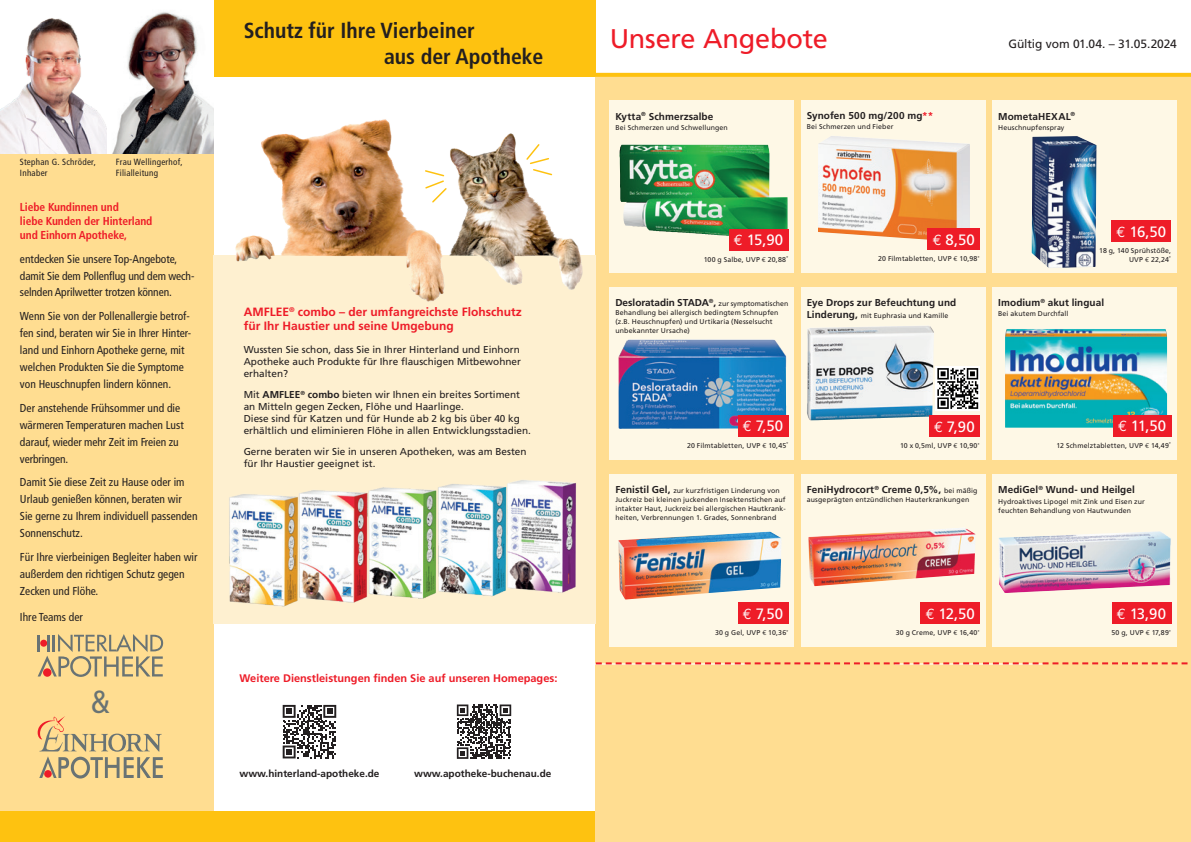
<style>
.page{position:relative;width:1191px;height:842px;background:#fff}
.page>*{position:absolute;margin:0;border:0;box-sizing:border-box;transform-origin:0 0}
.t1{font:condensed 32px "Frutiger LT Pro";color:#697374}
.t2{font:27px "Frutiger LT Pro";letter-spacing:-.005em;color:#ee1c28}
.t3{font:700 condensed 21.8px/26.1px "Frutiger LT Pro";color:#231f20}
.t4{font:15px "Frutiger LT Pro";color:#fff}
.t5{font:700 12px/14.4px "Frutiger LT Pro";color:#ee1c28}
.t6{font:12px "Frutiger LT Pro";letter-spacing:-.01em;color:#231f20}
.t7{font:condensed 11.5px/16.9px "Frutiger LT Pro";color:#231f20}
.t8{font:700 condensed 11.5px/13.8px "Frutiger LT Pro";letter-spacing:-.01em;color:#ee1c28}
.t9{font:700 11px "Frutiger LT Pro";color:#ee1c28}
.t10{font:10px/12px "Frutiger LT Pro";color:#231f20}
.t11{font:700 10px "Frutiger LT Pro";letter-spacing:.005em;color:#231f20}
.t12{font:condensed 9px/10.8px "Frutiger LT Pro";letter-spacing:.03em;color:#231f20}
.t13{font:7px/9px "Frutiger LT Pro";letter-spacing:.015em;color:#231f20}
.s1{font-weight:700}
.s2{color:#ee1c28}
.s3{font-family:"Euro Mono"}
.s4{font-weight:400;font-size:7px}
.s5{font-weight:700;font-size:10px}
</style>
<div class="page">
<div style="left:0;top:0;width:213px;height:821px;background:#ffdd91"></div>
<div style="left:0;top:812px;width:596px;height:30px;background:#fec210"></div>
<div style="left:213px;top:0;width:382px;height:77px;background:#fec210"></div>
<div style="left:595px;top:75px;width:596px;height:767px;background:#ffdd91"></div>
<svg style="left:595px;top:73px;width:596px;height:4px;background:#fec315"></svg>
<div style="left:610px;top:100px;width:184px;height:173px;background:#fef8e6"></div>
<img style="left:619px;top:144px;width:168px;height:92px">
<div style="left:729px;top:229px;width:59px;height:21px;background:#ee1c28"></div>
<svg style="left:801px;top:100px;width:184px;height:173px;background:#f4dfc6"></svg>
<svg style="left:818px;top:136px;width:13px;height:8px"></svg>
<div style="left:927px;top:228px;width:52px;height:22px;background:#ee1c28"></div>
<div style="left:992px;top:100px;width:184px;height:173px;background:#fef8e6"></div>
<div style="left:1111px;top:221px;width:60px;height:21px;background:#ee1c28"></div>
<img style="left:1031px;top:136px;width:65px;height:132px">
<div style="left:610px;top:287px;width:184px;height:172px;background:#fef8e6"></div>
<img style="left:618px;top:340px;width:168px;height:89px">
<div style="left:738px;top:415px;width:50px;height:22px;background:#ee1c28"></div>
<div style="left:801px;top:287px;width:184px;height:173px;background:#fef8e6"></div>
<img style="left:807px;top:326px;width:119px;height:94px">
<div style="left:929px;top:415px;width:50px;height:22px;background:#ee1c28"></div>
<div style="left:935px;top:366px;width:44px;height:44px;background:#fff"></div>
<svg style="left:937px;top:368px;width:41px;height:41px"></svg>
<div style="left:992px;top:287px;width:184px;height:172px;background:#fef8e6"></div>
<img style="left:1005px;top:329px;width:162px;height:99px">
<div style="left:1113px;top:415px;width:58px;height:22px;background:#ee1c28"></div>
<div style="left:610px;top:474px;width:184px;height:173px;background:#fef8e6"></div>
<div style="left:738px;top:602px;width:50px;height:22px;background:#ee1c28"></div>
<img style="left:618px;top:532px;width:150px;height:59px">
<div style="left:801px;top:474px;width:184px;height:173px;background:#fef8e6"></div>
<div style="left:920px;top:602px;width:59px;height:22px;background:#ee1c28"></div>
<img style="left:808px;top:528px;width:156px;height:50px">
<svg style="left:992px;top:474px;width:184px;height:173px;background:#ebe0db"></svg>
<div style="left:1111px;top:602px;width:60px;height:22px;background:#ee1c28"></div>
<img style="left:1093px;top:531px;width:65px;height:3px">
<svg style="left:596px;top:662px;width:592px;height:2px"></svg>
<div style="left:213px;top:255px;width:382px;height:369px;background:#fef0d0"></div>
<svg style="left:457px;top:704px;width:54px;height:55px"></svg>
<svg style="left:283px;top:705px;width:53px;height:53px"></svg>
<img style="left:0;top:0;width:107px;height:153px">
<svg style="left:107px;top:0;width:106px;height:153px;background:#bab0ae"></svg>
<svg style="left:38px;top:634px;width:125px;height:43px"></svg>
<svg style="left:38px;top:716px;width:125px;height:62px"></svg>
<img style="left:235px;top:119px;width:348px;height:183px">
<svg style="left:525px;top:143px;width:28px;height:33px"></svg>
<svg style="left:424px;top:169px;width:24px;height:35px"></svg>
<img style="left:229px;top:494px;width:42px;height:112px">
<img style="left:271px;top:490px;width:84px;height:117px">
<img style="left:531px;top:460px;width:79px;height:152px">
<img style="left:343px;top:487px;width:81px;height:115px">
<img style="left:412px;top:480px;width:119px;height:118px">
<p class="t12" style="left:20px;top:157px;width:78px">Stephan G. Schröder,<br>Inhaber</p>
<p class="t12" style="left:116px;top:157px;width:68px">Frau Wellingerhof,<br>Filialleitung</p>
<h3 class="t8" style="left:20px;top:200px;width:134px">Liebe Kundinnen und<br>liebe Kunden der Hinterland und Einhorn Apotheke,</h3>
<h3 class="t7" style="left:20px;top:250px;width:176px">entdecken Sie unsere Top-Angebote, damit Sie dem Pollenflug und dem wech&shy;selnden Aprilwetter trotzen können.</h3>
<h3 class="t7" style="left:20px;top:308px;width:173px">Wenn Sie von der Pollenallergie betrof&shy;fen sind, beraten wir Sie in Ihrer Hinter&shy;land und Einhorn Apotheke gerne, mit welchen Produkten Sie die Symptome von Heuschnupfen lindern können.</h3>
<h3 class="t7" style="left:20px;top:399px;width:165px">Der anstehende Frühsommer und die wärmeren Temperaturen machen Lust darauf, wieder mehr Zeit im Freien zu verbringen.</h3>
<h3 class="t7" style="left:20px;top:474px;width:179px">Damit Sie diese Zeit zu Hause oder im<br>Urlaub genießen können, beraten wir<br>Sie gerne zu Ihrem individuell passenden<br>Sonnenschutz.</h3>
<h3 class="t7" style="left:20px;top:549px;width:179px">Für Ihre vierbeinigen Begleiter haben wir außerdem den richtigen Schutz gegen<br>Zecken und Flöhe.</h3>
<h3 class="t7" style="left:20px;top:608px;width:65px">Ihre Teams der</h3>
<h1 class="t1" style="left:90px;top:683px;width:21px">&amp;</h1>
<h3 class="t3" style="left:384px;top:18px;width:161px;text-indent:-140px">Schutz für Ihre Vierbeiner<br>aus der Apotheke</h3>
<h3 class="t5" style="left:244px;top:304px;width:280px">AMFLEE<sup>®</sup> combo – der umfangreichste Flohschutz für Ihr Haustier und seine Umgebung</h3>
<h3 class="t10" style="left:244px;top:344px;width:279px">Wussten Sie schon, dass Sie in Ihrer Hinterland und Einhorn<br>Apotheke auch Produkte für Ihre flauschigen Mitbewohner erhalten?</h3>
<h3 class="t10" style="left:244px;top:389px;width:289px">Mit <span class="s1">AMFLEE</span><sup>®</sup> <span class="s1">combo</span> bieten wir Ihnen ein breites Sortiment an Mitteln gegen Zecken, Flöhe und Haarlinge.<br>Diese sind für Katzen und für Hunde ab 2 kg bis über 40 kg erhältlich und eliminieren Flöhe in allen Entwicklungsstadien.</h3>
<h3 class="t10" style="left:244px;top:446px;width:284px">Gerne beraten wir Sie in unseren Apotheken, was am Besten für Ihr Haustier geeignet ist.</h3>
<h3 class="t9" style="left:239px;top:671px;width:319px">Weitere Dienstleistungen finden Sie auf unseren Homepages:</h3>
<h3 class="t11" style="left:239px;top:768px;width:142px">www.hinterland-apotheke.de</h3>
<h3 class="t11" style="left:414px;top:768px;width:139px">www.apotheke-buchenau.de</h3>
<h2 class="t2" style="left:610px;top:23px;width:220px">Unsere Angebote</h2>
<h3 class="t6" style="left:1008px;top:37px;width:170px">Gültig vom 01.04. – 31.05.2024</h3>
<h3 class="t11" style="left:615px;top:110px;width:100px">Kytta<sup>®</sup> Schmerzsalbe</h3>
<p class="t13" style="left:615px;top:123px;width:114px">Bei Schmerzen und Schwellungen</p>
<h3 class="t11" style="left:807px;top:109px;width:128px">Synofen 500 mg/200 mg<span class="s2">**</span></h3>
<p class="t13" style="left:807px;top:122px;width:88px">Bei Schmerzen und Fieber</p>
<h3 class="t11" style="left:998px;top:110px;width:79px">MometaHEXAL<sup>®</sup></h3>
<p class="t13" style="left:998px;top:123px;width:68px">Heuschnupfenspray</p>
<h3 class="t4" style="left:734px;top:231px;width:51px"><span class="s3">€</span> 15,90</h3>
<p class="t13" style="left:703px;top:255px;width:86px">100 g Salbe , UVP <span class="s3">€</span> 20,88 <sup>*</sup></p>
<h3 class="t11" style="left:615px;top:296px;width:174px">Desloratadin STADA<sup>®</sup>, <span class="s4">zur symptomatischen</span></h3>
<p class="t13" style="left:615px;top:308px;width:164px">Behandlung bei allergisch bedingtem Schnupfen (z.B. Heuschnupfen) und Urtikaria (Nesselsucht unbekannter Ursache)</p>
<h3 class="t4" style="left:932px;top:231px;width:43px"><span class="s3">€</span> 8,50</h3>
<p class="t13" style="left:878px;top:254px;width:103px">20 Filmtabletten , UVP <span class="s3">€</span> 10,98 <sup>*</sup></p>
<h3 class="t11" style="left:807px;top:297px;width:151px">Eye Drops zur Befeuchtung und</h3>
<p class="t13" style="left:807px;top:311px;width:143px"><span class="s5">Linderung ,</span> mit Euphrasia und Kamille</p>
<h3 class="t4" style="left:1116px;top:223px;width:51px"><span class="s3">€</span> 16,50</h3>
<p class="t13" style="left:1099px;top:247px;width:74px;line-height:8.4px;text-align:right">18 g, 140 Sprühstöße ,<br>UVP <span class="s3">€</span> 22,24 <sup>*</sup></p>
<h3 class="t11" style="left:998px;top:296px;width:107px">Imodium<sup>®</sup> akut lingual</h3>
<p class="t13" style="left:998px;top:309px;width:72px">Bei akutem Durchfall</p>
<h3 class="t4" style="left:743px;top:417px;width:42px"><span class="s3">€</span> 7,50</h3>
<p class="t13" style="left:687px;top:441px;width:103px">20 Filmtabletten , UVP <span class="s3">€</span> 10,45 <sup>*</sup></p>
<p class="t13" style="left:615px;top:486px;width:172px"><span class="s5">Fenistil Gel ,</span> z ur kurzfristigen Linderung von Juckreiz bei kleinen juckenden Insektenstichen auf intakter Haut, Juckreiz bei allergischen Hautkrank&shy;heiten, Verbrennungen 1. Grades, Sonnenbrand</p>
<h3 class="t4" style="left:934px;top:418px;width:42px"><span class="s3">€</span> 7,90</h3>
<p class="t13" style="left:900px;top:441px;width:81px">10 x 0,5ml , UVP <span class="s3">€</span> 10,90 <sup>*</sup></p>
<h3 class="t11" style="left:807px;top:484px;width:172px">FeniHydrocort<sup>®</sup> Creme 0,5% , <span class="s4">bei mäßig</span></h3>
<p class="t13" style="left:807px;top:495px;width:164px">ausgeprägten entzündlichen Hauterkrankungen</p>
<h3 class="t4" style="left:1118px;top:417px;width:49px"><span class="s3">€</span> 11,50</h3>
<p class="t13" style="left:1056px;top:441px;width:116px">12 Schmelztabletten , UVP <span class="s3">€</span> 14,49 <sup>*</sup></p>
<h3 class="t11" style="left:998px;top:484px;width:138px">MediGel<sup>®</sup> Wund- und Heilgel</h3>
<p class="t13" style="left:998px;top:497px;width:148px">Hydroaktives Lipogel mit Zink und Eisen zur feuchten Behandlung von Hautwunden</p>
<h3 class="t4" style="left:743px;top:605px;width:42px"><span class="s3">€</span> 7,50</h3>
<p class="t13" style="left:715px;top:628px;width:75px">30 g Gel , UVP <span class="s3">€</span> 10,36 <sup>*</sup></p>
<h3 class="t4" style="left:925px;top:605px;width:50px"><span class="s3">€</span> 12,50</h3>
<p class="t13" style="left:895px;top:628px;width:86px">30 g Creme , UVP <span class="s3">€</span> 16,40 <sup>*</sup></p>
<h3 class="t4" style="left:1116px;top:605px;width:51px"><span class="s3">€</span> 13,90</h3>
<p class="t13" style="left:1111px;top:628px;width:61px">50 g , UVP <span class="s3">€</span> 17,89 <sup>*</sup></p>
</div>
